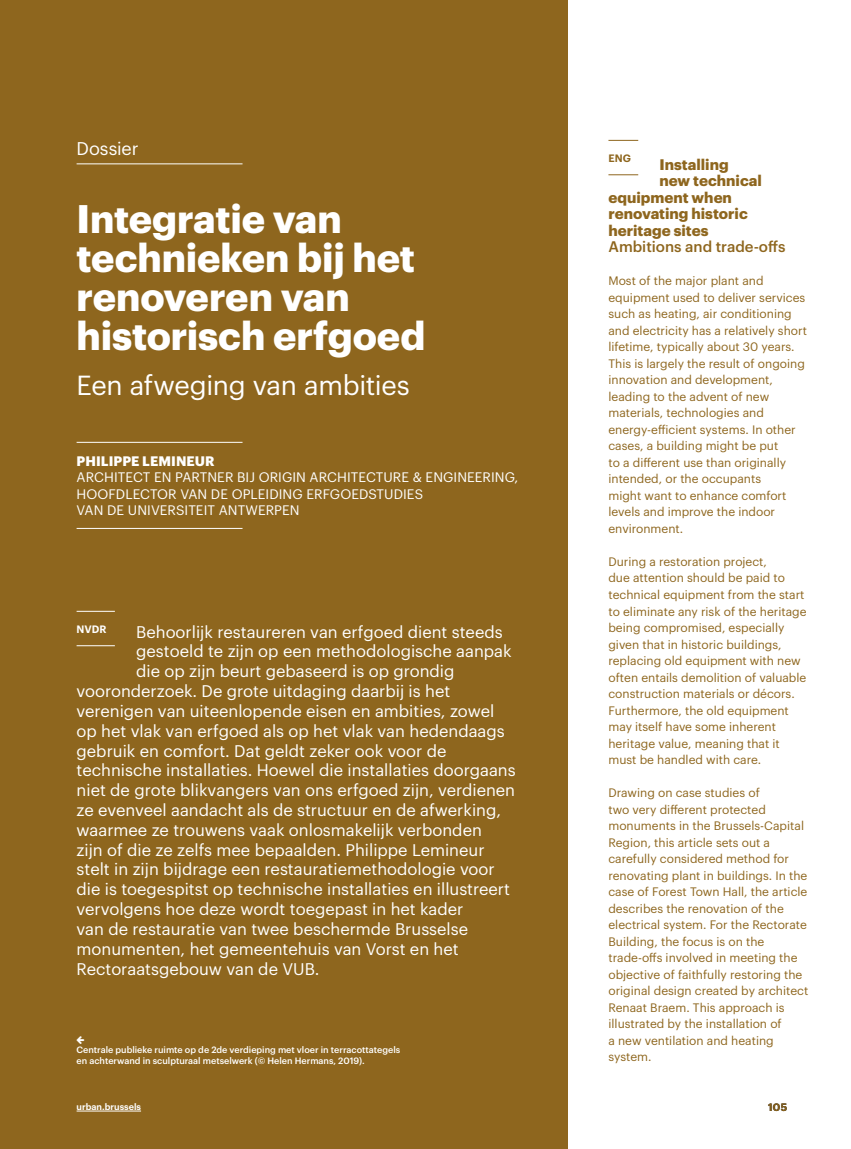
<style>
.page{position:relative;width:851px;height:1149px;background:#fff}
.page>*{position:absolute;margin:0;border:0;box-sizing:border-box;transform-origin:0 0}
.t1{font:700 39px/39px "Graphik";letter-spacing:-.005em;color:#fff}
.t2{font:27px "Graphik";letter-spacing:-.015em;color:#fff}
.t3{font:18px "Graphik";letter-spacing:-.005em;color:#fff}
.t4{font:16.5px "Graphik";color:#fff}
.t5{font:700 15px "Graphik";color:#8e661e}
.t6{font:500 15px "Graphik";color:#8e661e}
.t7{font:13.5px/16.5px "Graphik";letter-spacing:.005em;color:#fff}
.t8{font:700 13.5px "Graphik";letter-spacing:.005em;color:#fff}
.t9{font:12px/16.5px "Graphik";color:#8e661e}
.t10{font:600 10.5px "Graphik";letter-spacing:.01em;color:#8e661e}
.t11{font:600 10.5px "Graphik";color:#fff}
.t12{font:500 9px/10.5px "Graphik";color:#fff}
.t13{font:600 9px "Graphik";color:#fff}
</style>
<div class="page">
<div style="left:0;top:0;width:567px;height:1148px;background:#8e661e"></div>
<hr style="left:77px;top:611px;width:38px;height:1px;background:#fff">
<hr style="left:77px;top:645px;width:38px;height:1px;background:#fff">
<hr style="left:608px;top:140px;width:30px;height:1px;background:#8e661e">
<hr style="left:608px;top:174px;width:30px;height:1px;background:#8e661e">
<hr style="left:77px;top:163px;width:165px;height:1px;background:#fff">
<hr style="left:77px;top:442px;width:165px;height:1px;background:#fff">
<hr style="left:77px;top:528px;width:165px;height:1px;background:#fff">
<hr style="left:77px;top:1110px;width:64px;height:1px;background:#fff">
<h3 class="t3" style="left:77px;top:135px;width:63px">Dossier</h3>
<h1 class="t1" style="left:77px;top:196px;width:350px">Integratie van technieken bij het renoveren van historisch erfgoed</h1>
<h2 class="t2" style="left:77px;top:365px;width:334px">Een afweging van ambities</h2>
<p class="t8" style="left:77px;top:450px;width:139px">PHILIPPE LEMINEUR</p>
<p class="t7" style="left:77px;top:468px;width:443px">ARCHITECT EN PARTNER BIJ ORIGIN ARCHITECTURE &amp; ENGINEERING,<br>HOOFDLECTOR VAN DE OPLEIDING ERFGOEDSTUDIES<br>VAN DE UNIVERSITEIT ANTWERPEN</p>
<h3 class="t4" style="left:136px;top:619px;width:368px">Behoorlijk restaureren van erfgoed dient steeds</h3>
<h3 class="t4" style="left:136px;top:639px;width:377px">gestoeld te zijn op een methodologische aanpak</h3>
<h3 class="t4" style="left:136px;top:658px;width:320px">die op zijn beurt gebaseerd is op grondig</h3>
<h3 class="t4" style="left:77px;top:678px;width:375px">vooronderzoek. De grote uitdaging daarbij is het</h3>
<h3 class="t4" style="left:77px;top:698px;width:419px">verenigen van uiteenlopende eisen en ambities, zowel</h3>
<h3 class="t4" style="left:77px;top:718px;width:429px">op het vlak van erfgoed als op het vlak van hedendaags</h3>
<h3 class="t4" style="left:77px;top:738px;width:371px">gebruik en comfort. Dat geldt zeker ook voor de</h3>
<h3 class="t4" style="left:77px;top:757px;width:440px">technische installaties. Hoewel die installaties doorgaans</h3>
<h3 class="t4" style="left:77px;top:777px;width:440px">niet de grote blikvangers van ons erfgoed zijn, verdienen</h3>
<h3 class="t4" style="left:77px;top:797px;width:426px">ze evenveel aandacht als de structuur en de afwerking,</h3>
<h3 class="t4" style="left:77px;top:817px;width:407px">waarmee ze trouwens vaak onlosmakelijk verbonden</h3>
<h3 class="t4" style="left:77px;top:837px;width:409px">zijn of die ze zelfs mee bepaalden. Philippe Lemineur</h3>
<h3 class="t4" style="left:77px;top:856px;width:419px">stelt in zijn bijdrage een restauratiemethodologie voor</h3>
<h3 class="t4" style="left:77px;top:876px;width:435px">die is toegespitst op technische installaties en illustreert</h3>
<h3 class="t4" style="left:77px;top:896px;width:388px">vervolgens hoe deze wordt toegepast in het kader</h3>
<h3 class="t4" style="left:77px;top:916px;width:393px">van de restauratie van twee beschermde Brusselse</h3>
<h3 class="t4" style="left:77px;top:936px;width:383px">monumenten, het gemeentehuis van Vorst en het</h3>
<h3 class="t4" style="left:77px;top:955px;width:244px">Rectoraatsgebouw van de VUB.</h3>
<p class="t11" style="left:77px;top:620px;width:31px">NVDR</p>
<p class="t12" style="left:77px;top:1043px;width:325px">Centrale publieke ruimte op de 2de verdieping met vloer in terracottategels en achterwand in sculpturaal metselwerk (© Helen Hermans, 2019).</p>
<p class="t10" style="left:608px;top:150px;width:24px">ENG</p>
<p class="t5" style="left:659px;top:152px;width:71px">Installing</p>
<p class="t5" style="left:659px;top:169px;width:104px">new technical</p>
<p class="t5" style="left:608px;top:185px;width:125px">equipment when</p>
<p class="t5" style="left:608px;top:202px;width:141px">renovating historic</p>
<p class="t5" style="left:608px;top:218px;width:101px">heritage sites</p>
<p class="t6" style="left:608px;top:235px;width:178px">Ambitions and trade-offs</p>
<p class="t9" style="left:608px;top:271px;width:200px">Most of the major plant and equipment used to deliver services such as heating, air conditioning and electricity has a relatively short lifetime, typically about 30 years.<br>This is largely the result of ongoing innovation and development, leading to the advent of new materials, technologies and energy-efficient systems. In other cases, a building might be put<br>to a different use than originally intended, or the occupants<br>might want to enhance comfort levels and improve the indoor environment.</p>
<p class="t9" style="left:608px;top:552px;width:199px">During a restoration project,<br>due attention should be paid to technical equipment from the start to eliminate any risk of the heritage being compromised, especially given that in historic buildings, replacing old equipment with new often entails demolition of valuable construction materials or décors.<br>Furthermore, the old equipment may itself have some inherent heritage value, meaning that it must be handled with care.</p>
<p class="t9" style="left:608px;top:783px;width:201px">Drawing on case studies of<br>two very different protected monuments in the Brussels-Capital<br>Region, this article sets out a carefully considered method for renovating plant in buildings. In the case of Forest Town Hall, the article describes the renovation of the electrical system. For the Rectorate<br>Building, the focus is on the trade-offs involved in meeting the objective of faithfully restoring the original design created by architect<br>Renaat Braem. This approach is illustrated by the installation of<br>a new ventilation and heating system.</p>
<p class="t13" style="left:77px;top:1099px;width:66px">urban.brussels</p>
<p class="t10" style="left:768px;top:1098px;width:20px">105</p>
</div>
